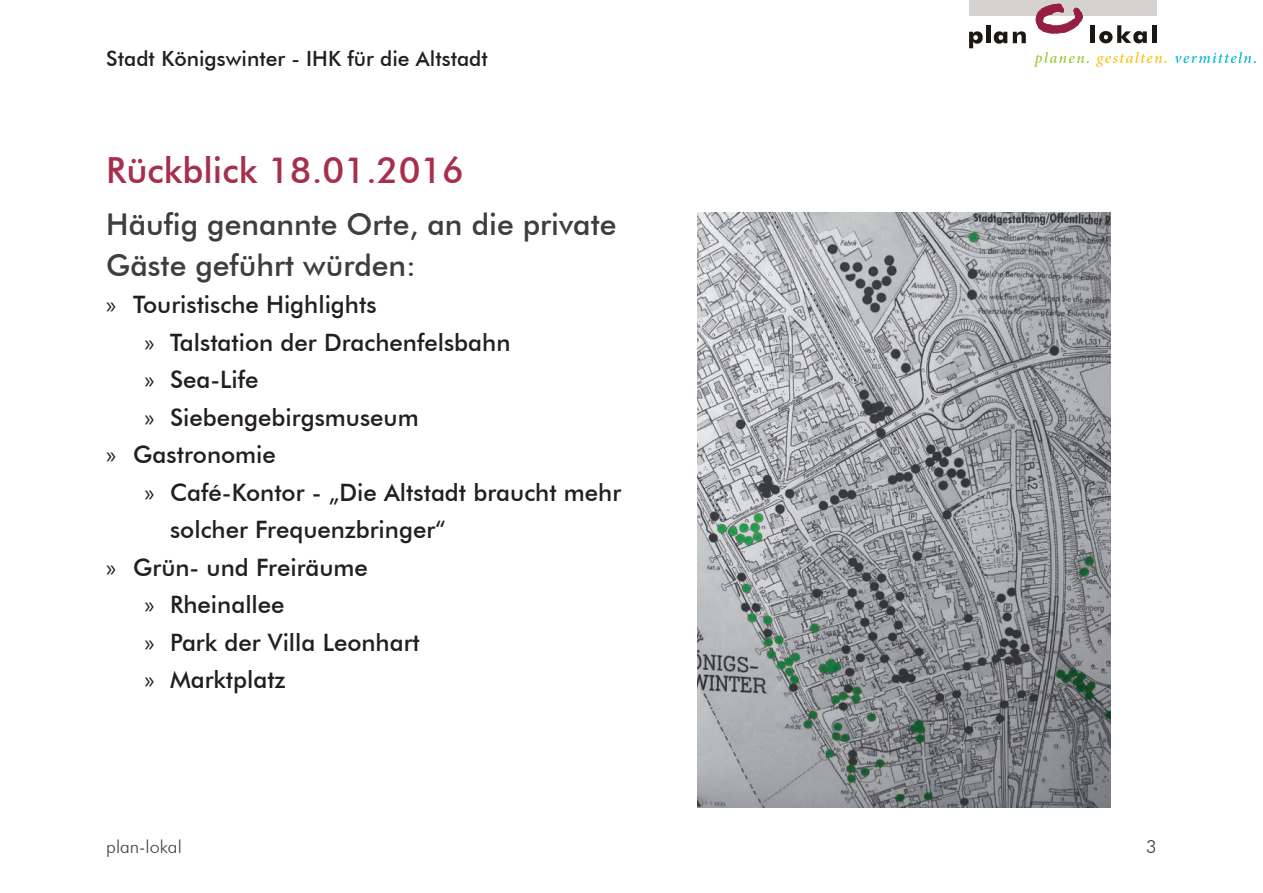
<style>
.page{position:relative;width:1263px;height:893px;background:#fff}
.page>*{position:absolute;margin:0;border:0;box-sizing:border-box;transform-origin:0 0}
.t1{font:500 36px "Futura BT";color:#a72e4d}
.t2{font:500 30px/40.5px "Futura BT";color:#3e3e3f}
.t3{font:500 24px "Futura BT";color:#231f20}
.t4{font:500 21px "Futura BT";color:#231f20}
.t5{font:300 18px "Futura BT";color:#3e3e3f}
.s1{font-family:"Myriad Pro";font-weight:400}
</style>
<div class="page">
<div style="left:969px;top:0;width:188px;height:16px;background:#d4d3d2"></div>
<hr style="left:986px;top:26px;width:4px;height:17px;background:#1c1713">
<svg style="left:1013px;top:31px;width:13px;height:12px"></svg>
<svg style="left:969px;top:31px;width:14px;height:17px"></svg>
<svg style="left:994px;top:31px;width:13px;height:13px"></svg>
<svg style="left:1035px;top:3px;width:48px;height:31px"></svg>
<hr style="left:1091px;top:25px;width:4px;height:18px;background:#1c1713">
<hr style="left:1153px;top:25px;width:4px;height:18px;background:#1c1713">
<svg style="left:1099px;top:25px;width:48px;height:18px"></svg>
<svg style="left:1175px;top:52px;width:81px;height:11px"></svg>
<svg style="left:1096px;top:52px;width:71px;height:15px"></svg>
<svg style="left:1033px;top:52px;width:56px;height:15px"></svg>
<img style="left:698px;top:213px;width:412px;height:595px">
<p class="t4" style="left:106px;top:45px;width:383px">Stadt Königswinter - IHK für die Altstadt</p>
<h1 class="t1" style="left:106px;top:149px;width:359px">Rückblick 18.01.2016</h1>
<p class="t2" style="left:106px;top:204px;width:512px">Häufig genannte Orte, an die private<br>Gäste geführt würden:</p>
<p class="t3" style="left:106px;top:290px;width:272px"><span class="s1">»</span> Touristische Highlights</p>
<p class="t3" style="left:145px;top:328px;width:367px"><span class="s1">»</span> Talstation der Drachenfelsbahn</p>
<p class="t3" style="left:145px;top:365px;width:115px"><span class="s1">»</span> Sea-Life</p>
<p class="t3" style="left:145px;top:403px;width:276px"><span class="s1">»</span> Siebengebirgsmuseum</p>
<p class="t3" style="left:106px;top:440px;width:171px"><span class="s1">»</span> Gastronomie</p>
<p class="t3" style="left:145px;top:478px;width:478px"><span class="s1">»</span> Café-Kontor - „Die Altstadt braucht mehr</p>
<p class="t3" style="left:170px;top:515px;width:277px">solcher Frequenzbringer“</p>
<p class="t3" style="left:106px;top:553px;width:263px"><span class="s1">»</span> Grün- und Freiräume</p>
<p class="t3" style="left:145px;top:590px;width:142px"><span class="s1">»</span> Rheinallee</p>
<p class="t3" style="left:145px;top:628px;width:277px"><span class="s1">»</span> Park der Villa Leonhart</p>
<p class="t3" style="left:145px;top:665px;width:142px"><span class="s1">»</span> Marktplatz</p>
<p class="t5" style="left:106px;top:835px;width:77px">plan-lokal</p>
<p class="t5" style="left:1146px;top:835px;width:12px">3</p>
</div>
